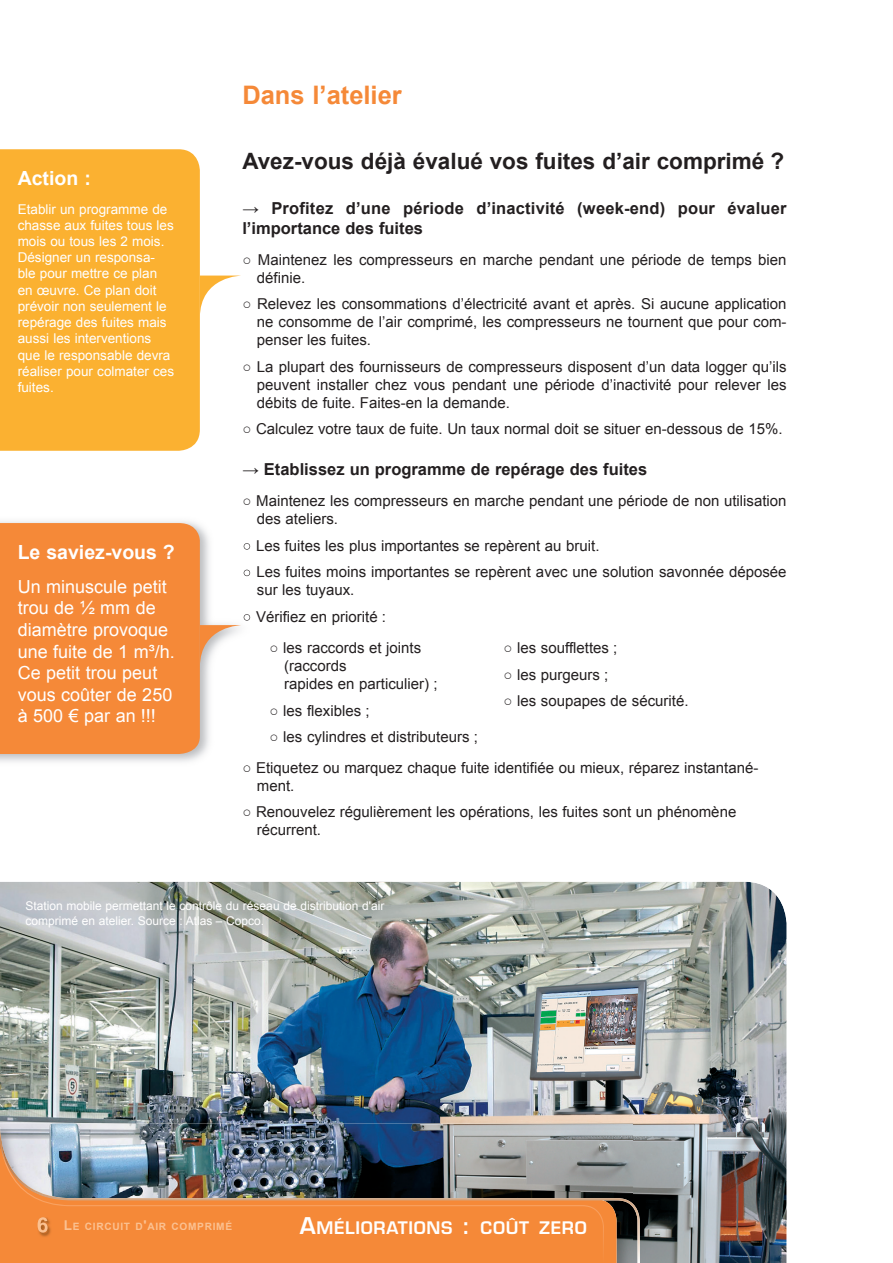
<style>
.page{position:relative;width:893px;height:1263px;background:#fff}
.page>*{position:absolute;margin:0;border:0;box-sizing:border-box;transform-origin:0 0}
.t1{font:700 25.5px "Arial";color:#f58938}
.t2{font:700 22.5px "Arial";color:#231f20}
.t3{font:700 19.5px "Arial";color:#fff}
.t4{font:18px/21.6px "Arial";color:#fff}
.t5{font:600 16.8px "Eurostile";letter-spacing:.04em;color:#fff}
.t6{font:700 16.5px/19.8px "Arial";color:#231f20}
.t7{font:15px/18px "Arial";color:#231f20}
.t8{font:13.5px/16.2px "Arial";color:#fff}
.t9{font:12px/14.4px "Arial";color:#fff}
.t10{font:700 10.2px "Arial";letter-spacing:.065em;color:#fbc191}
.s1{font-size:13.5px}
.s2{font-size:22.5px}
</style>
<div class="page">
<svg style="left:200px;top:276px;width:38px;height:37px"></svg>
<div style="left:0;top:149px;width:200px;height:302px;background:#fbb131"></div>
<img style="left:0;top:882px;width:787px;height:381px">
<img style="left:244px;top:543px;width:7px;height:7px">
<img style="left:244px;top:569px;width:7px;height:8px">
<img style="left:244px;top:614px;width:7px;height:7px">
<div style="left:0;top:523px;width:200px;height:231px;background:#f58938"></div>
<svg style="left:200px;top:625px;width:42px;height:43px"></svg>
<img style="left:0;top:1123px;width:633px;height:4px">
<img style="left:0;top:1127px;width:640px;height:136px">
<img style="left:2px;top:1152px;width:602px;height:111px">
<img style="left:0;top:1127px;width:7px;height:38px">
<img style="left:37px;top:1216px;width:15px;height:22px">
<img style="left:38px;top:1217px;width:10px;height:15px">
<div style="left:65px;top:1220px;width:167px;height:10px;background:#f58938"></div>
<h3 class="t3" style="left:18px;top:165px;width:75px">Action :</h3>
<p class="t8" style="left:18px;top:201px;width:158px">Etablir un programme de chasse aux fuites tous les mois ou tous les 2 mois.<br>Désigner un responsa&shy;ble pour mettre ce plan en œuvre. Ce plan doit prévoir non seulement le repérage des fuites mais aussi les interventions que le responsable devra réaliser pour colmater ces fuites.</p>
<h3 class="t3" style="left:18px;top:539px;width:159px">Le saviez-vous ?</h3>
<p class="t4" style="left:18px;top:576px;width:159px">Un minuscule petit trou de ½ mm de diamètre provoque une fuite de 1 m³/h.<br>Ce petit trou peut vous coûter de 250 à 500 € par an !!!</p>
<h1 class="t1" style="left:242px;top:78px;width:161px">Dans l’atelier</h1>
<h2 class="t2" style="left:242px;top:146px;width:543px">Avez-vous déjà évalué vos fuites d’air comprimé ?</h2>
<p class="t6" style="left:242px;top:199px;width:546px">→ Profitez d’une période d’inactivité (week-end) pour évaluer l’importance des fuites</p>
<p class="t7" style="left:257px;top:251px;width:531px;text-indent:-14px">○ Maintenez les compresseurs en marche pendant une période de temps bien définie.</p>
<p class="t7" style="left:257px;top:295px;width:531px;text-align:justify;text-indent:-14px">○ Relevez les consommations d’électricité avant et après. Si aucune application ne consomme de l’air comprimé, les compresseurs ne tournent que pour com&shy;penser les fuites.</p>
<p class="t7" style="left:257px;top:358px;width:531px;text-align:justify;text-indent:-14px">○ La plupart des fournisseurs de compresseurs disposent d’un data logger qu’ils peuvent installer chez vous pendant une période d’inactivité pour relever les débits de fuite. Faites-en la demande.</p>
<p class="t7" style="left:242px;top:420px;width:542px">○ Calculez votre taux de fuite. Un taux normal doit se situer en-dessous de 15%.</p>
<p class="t6" style="left:242px;top:460px;width:406px">→ Etablissez un programme de repérage des fuites</p>
<p class="t7" style="left:257px;top:492px;width:531px;text-indent:-14px">○ Maintenez les compresseurs en marche pendant une période de non utilisation des ateliers.</p>
<p class="t7" style="left:242px;top:536px;width:359px">○ Les fuites les plus importantes se repèrent au bruit.</p>
<p class="t7" style="left:257px;top:563px;width:531px;text-indent:-14px">○ Les fuites moins importantes se repèrent avec une solution savonnée déposée sur les tuyaux.</p>
<p class="t7" style="left:242px;top:607px;width:145px">○ Vérifiez en priorité :</p>
<p class="t7" style="left:284px;top:639px;width:155px;text-indent:-14px">○ les raccords et joints (raccords<br>rapides en particulier) ;</p>
<p class="t7" style="left:270px;top:701px;width:101px">○ les flexibles ;</p>
<p class="t7" style="left:270px;top:728px;width:210px">○ les cylindres et distributeurs ;</p>
<p class="t7" style="left:503px;top:639px;width:115px">○ les soufflettes ;</p>
<p class="t7" style="left:503px;top:665px;width:106px">○ les purgeurs ;</p>
<p class="t7" style="left:503px;top:692px;width:186px">○ les soupapes de sécurité.</p>
<p class="t7" style="left:257px;top:759px;width:503px;text-indent:-14px">○ Etiquetez ou marquez chaque fuite identifiée ou mieux, réparez instantané&shy;ment.</p>
<p class="t7" style="left:257px;top:803px;width:481px;text-indent:-14px">○ Renouvelez régulièrement les opérations, les fuites sont un phénomène récurrent.</p>
<p class="t9" style="left:26px;top:899px;width:360px">Station mobile permettant le contrôle du réseau de distribution d'air comprimé en atelier. Source : Atlas – Copco.</p>
<p class="t10" style="left:64px;top:1219px;width:170px"><span class="s1">L</span>E CIRCUIT D<span class="s1">'</span>AIR COMPRIMÉ</p>
<p class="t5" style="left:300px;top:1217px;width:289px"><span class="s2">A</span>MÉLIORATIONS <span class="s2">:</span> COÛT ZERO</p>
</div>
